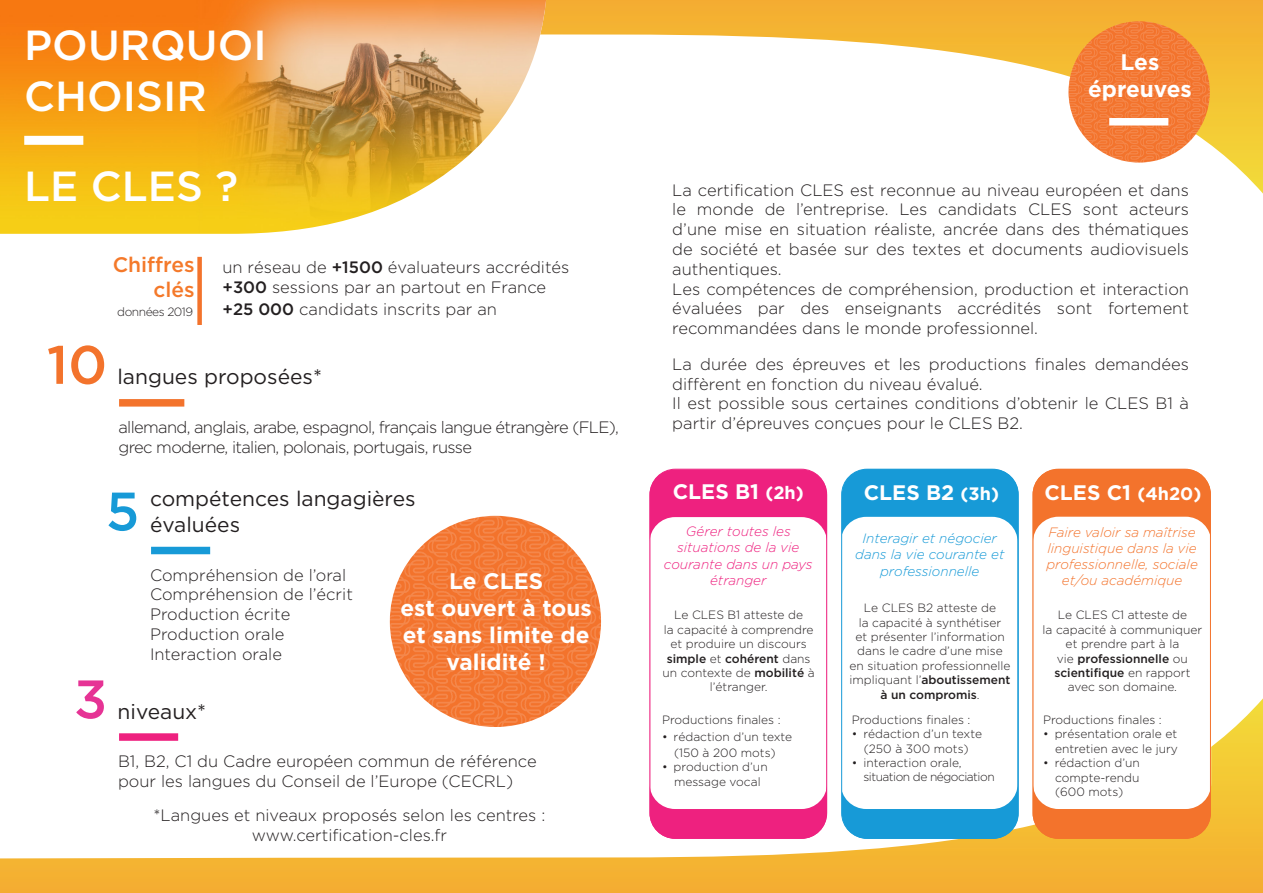
<style>
.page{position:relative;width:1263px;height:893px;background:#fff}
.page>*{position:absolute;margin:0;border:0;box-sizing:border-box;transform-origin:0 0}
.t1{font:500 54px "Gotham";color:#f3732c}
.t2{font:500 54px "Gotham";color:#e63395}
.t3{font:500 54px "Gotham";color:#179ad7}
.t4{font:500 42px "Gotham";color:#fff}
.t5{font:700 22.5px/27px "Gotham";color:#fff;text-align:center}
.t6{font:21px/25.2px "Gotham";color:#231f20}
.t7{font:700 21px "Gotham";color:#fff}
.t8{font:500 21px "Gotham";color:#f4792a}
.t9{font:300 16.5px/19.8px "Gotham";color:#231f20}
.t10{font:300 16.5px/19.8px "Gotham";letter-spacing:-.04em;color:#231f20}
.t11{font:italic 300 13.5px/16.2px "Gotham";color:#f3732c;text-align:center}
.t12{font:italic 300 13.5px/16.2px "Gotham";color:#ee217f;text-align:center}
.t13{font:italic 300 13.5px/16.2px "Gotham";color:#179ad7;text-align:center}
.t14{font:300 12px/14.4px "Gotham";color:#231f20;text-align:center}
.t15{font:300 12px "Gotham";letter-spacing:-.04em;color:#231f20}
.s1{font-weight:500}
.s2{font-size:18px}
</style>
<div class="page">
<svg style="left:558px;top:0;width:705px;height:194px"></svg>
<svg style="left:0;top:698px;width:1263px;height:195px"></svg>
<div style="left:119px;top:733px;width:59px;height:8px;background:#ee217f"></div>
<div style="left:119px;top:399px;width:65px;height:8px;background:#f3732c"></div>
<div style="left:151px;top:547px;width:59px;height:7px;background:#179ad7"></div>
<img style="left:390px;top:516px;width:211px;height:211px">
<img style="left:1068px;top:21px;width:142px;height:142px">
<div style="left:1109px;top:118px;width:59px;height:8px;background:#fff"></div>
<img style="left:0;top:0;width:546px;height:234px">
<div style="left:24px;top:136px;width:59px;height:9px;background:#fff"></div>
<div style="left:649px;top:469px;width:178px;height:370px;background:#ee217f;border-radius:26px"></div>
<div style="left:649px;top:517px;width:178px;height:292px;background:#fff;border-radius:26px"></div>
<div style="left:649px;top:469px;width:178px;height:370px;border:1px solid #ee217f;border-radius:26px"></div>
<div style="left:842px;top:469px;width:177px;height:370px;background:#179ad7;border-radius:26px"></div>
<div style="left:841px;top:517px;width:177px;height:292px;background:#fff;border-radius:26px"></div>
<div style="left:841px;top:469px;width:177px;height:370px;border:1px solid #179ad7;border-radius:26px"></div>
<div style="left:1033px;top:469px;width:178px;height:370px;background:#f3732c;border-radius:26px"></div>
<div style="left:1033px;top:517px;width:178px;height:292px;background:#fff;border-radius:26px"></div>
<div style="left:1033px;top:469px;width:178px;height:370px;border:1px solid #f3732c;border-radius:26px"></div>
<div style="left:197px;top:257px;width:5px;height:68px;background:#f3732c"></div>
<p class="t4" style="left:24px;top:21px;width:244px">POURQUOI</p>
<p class="t4" style="left:24px;top:72px;width:184px">CHOISIR</p>
<p class="t4" style="left:24px;top:162px;width:216px">LE CLES ?</p>
<p class="t8" style="left:113px;top:253px;width:83px">Chiffres</p>
<p class="t8" style="left:153px;top:278px;width:43px">clés</p>
<p class="t9" style="left:222px;top:257px;width:348px">un réseau de <span class="s1">+1500</span> évaluateurs accrédités</p>
<p class="t9" style="left:222px;top:277px;width:325px"><span class="s1">+300</span> sessions par an partout en France</p>
<p class="t15" style="left:117px;top:306px;width:77px">données 2019</p>
<p class="t9" style="left:222px;top:299px;width:276px"><span class="s1">+25 000</span> candidats inscrits par an</p>
<p class="t1" style="left:47px;top:334px;width:62px">10</p>
<p class="t6" style="left:117px;top:364px;width:206px">langues proposées*</p>
<p class="t10" style="left:118px;top:417px;width:502px">allemand, anglais, arabe, espagnol, français langue étrangère (FLE), grec moderne, italien, polonais, portugais, russe</p>
<p class="t3" style="left:106px;top:481px;width:35px">5</p>
<p class="t6" style="left:150px;top:486px;width:267px">compétences langagières évaluées</p>
<p class="t9" style="left:150px;top:565px;width:198px">Compréhension de l’oral</p>
<p class="t9" style="left:150px;top:584px;width:204px">Compréhension de l’écrit</p>
<p class="t9" style="left:150px;top:604px;width:142px">Production écrite</p>
<p class="t9" style="left:150px;top:624px;width:136px">Production orale</p>
<p class="t9" style="left:150px;top:644px;width:133px">Interaction orale</p>
<p class="t5" style="left:449px;top:567px;width:96px">Le CLES</p>
<p class="t5" style="left:400px;top:594px;width:193px">est ouvert à tous</p>
<p class="t5" style="left:403px;top:621px;width:188px">et sans limite de validité !</p>
<p class="t2" style="left:74px;top:668px;width:35px">3</p>
<p class="t6" style="left:118px;top:698px;width:90px">niveaux*</p>
<p class="t9" style="left:118px;top:751px;width:420px">B1, B2, C1 du Cadre européen commun de référence pour les langues du Conseil de l’Europe (CECRL)</p>
<p class="t9" style="left:153px;top:805px;width:393px;text-align:center">*Langues et niveaux proposés selon les centres : www.certification-cles.fr</p>
<p class="t5" style="left:1120px;top:48px;width:40px">Les</p>
<p class="t5" style="left:1088px;top:75px;width:105px">épreuves</p>
<p class="t9" style="left:672px;top:180px;width:518px;text-align:justify">La certification CLES est reconnue au niveau européen et dans le monde de l’entreprise. Les candidats CLES sont acteurs d’une mise en situation réaliste, ancrée dans des thématiques de société et basée sur des textes et documents audiovisuels authentiques.</p>
<p class="t9" style="left:672px;top:279px;width:518px;text-align:justify">Les compétences de compréhension, production et interaction évaluées par des enseignants accrédités sont fortement recommandées dans le monde professionnel.</p>
<p class="t9" style="left:672px;top:354px;width:518px">La durée des épreuves et les productions finales demandées diffèrent en fonction du niveau évalué.</p>
<p class="t9" style="left:672px;top:393px;width:518px">Il est possible sous certaines conditions d’obtenir le CLES B1 à partir d’épreuves conçues pour le CLES B2.</p>
<p class="t7" style="left:673px;top:480px;width:133px">CLES B1 <span class="s2">(2h)</span></p>
<p class="t12" style="left:664px;top:523px;width:150px">Gérer toutes les situations de la vie courante dans un pays étranger</p>
<p class="t14" style="left:662px;top:608px;width:154px">Le CLES B1 atteste de<br>la capacité à comprendre et produire un discours <span class="s1">simple</span> et <span class="s1">cohérent</span> dans un contexte de <span class="s1">mobilité</span> à l’étranger.</p>
<p class="t14" style="left:662px;top:712px;width:120px">Productions finales :</p>
<p class="t14" style="left:662px;top:729px;width:132px">• rédaction d’un texte</p>
<p class="t14" style="left:674px;top:745px;width:103px">(150 à 200 mots)</p>
<p class="t14" style="left:662px;top:760px;width:107px">• production d’un</p>
<p class="t14" style="left:674px;top:774px;width:88px">message vocal</p>
<p class="t7" style="left:864px;top:481px;width:137px">CLES B2 <span class="s2">(3h)</span></p>
<p class="t13" style="left:855px;top:530px;width:151px">Interagir et négocier dans la vie courante et professionnelle</p>
<p class="t14" style="left:849px;top:601px;width:162px">Le CLES B2 atteste de<br>la capacité à synthétiser<br>et présenter l’information dans le cadre d’une mise en situation professionnelle impliquant l’<span class="s1">aboutissement à un compromis</span>.</p>
<p class="t14" style="left:852px;top:712px;width:120px">Productions finales :</p>
<p class="t14" style="left:852px;top:727px;width:132px">• rédaction d’un texte</p>
<p class="t14" style="left:864px;top:741px;width:106px">(250 à 300 mots)</p>
<p class="t14" style="left:852px;top:755px;width:111px">• interaction orale,</p>
<p class="t15" style="left:863px;top:771px;width:133px">situation de négociation</p>
<p class="t7" style="left:1044px;top:480px;width:158px">CLES C1 <span class="s2">(4h20)</span></p>
<p class="t11" style="left:1046px;top:524px;width:153px">Faire valoir sa maîtrise linguistique dans la vie professionnelle, sociale et/ou académique</p>
<p class="t14" style="left:1042px;top:608px;width:161px">Le CLES C1 atteste de<br>la capacité à communiquer et prendre part à la<br>vie <span class="s1">professionnelle</span> ou <span class="s1">scientifique</span> en rapport avec son domaine.</p>
<p class="t14" style="left:1043px;top:712px;width:120px">Productions finales :</p>
<p class="t14" style="left:1043px;top:727px;width:136px">• présentation orale et</p>
<p class="t14" style="left:1055px;top:741px;width:124px">entretien avec le jury</p>
<p class="t14" style="left:1043px;top:756px;width:98px">• rédaction d’un</p>
<p class="t14" style="left:1055px;top:770px;width:86px">compte-rendu</p>
<p class="t14" style="left:1055px;top:784px;width:70px">(600 mots)</p>
</div>
